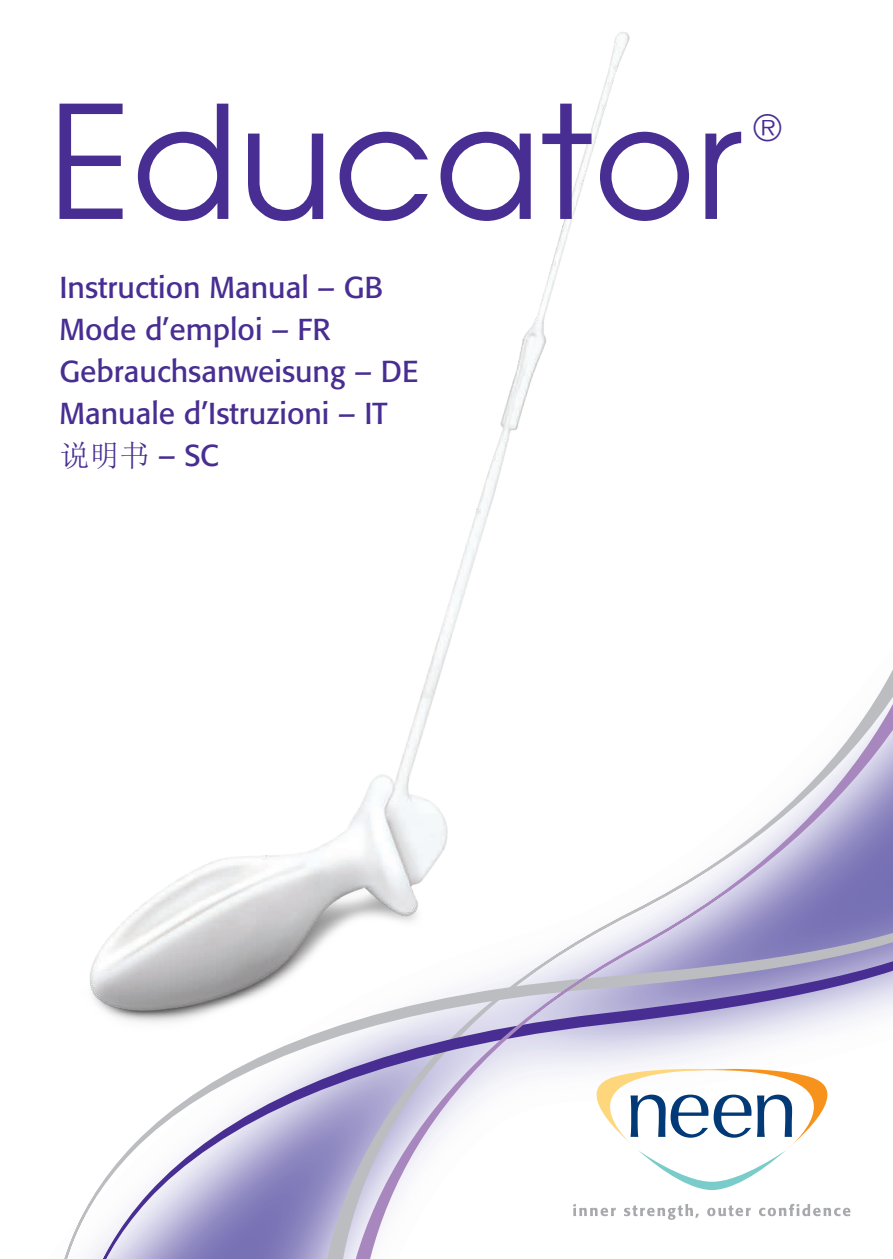
<style>
.page{position:relative;width:893px;height:1259px;background:#fff}
.page>*{position:absolute;margin:0;border:0;box-sizing:border-box;transform-origin:0 0}
.t1{font:156px "Avant Garde";color:#482e92}
.t2{font:36px "Avant Garde";color:#482e92}
.t3{font:30px/42px "Formata";color:#482e92}
.t4{font:30px "Sim Sun";color:#482e92}
.s1{font-family:"Formata"}
</style>
<div class="page">
<svg style="left:75px;top:1037px;width:261px;height:222px"></svg>
<svg style="left:340px;top:669px;width:553px;height:590px"></svg>
<svg style="left:530px;top:1061px;width:363px;height:129px"></svg>
<svg style="left:573px;top:1204px;width:43px;height:12px"></svg>
<svg style="left:624px;top:1203px;width:75px;height:16px"></svg>
<svg style="left:707px;top:1205px;width:44px;height:11px"></svg>
<svg style="left:759px;top:1203px;width:91px;height:13px"></svg>
<img style="left:89px;top:32px;width:559px;height:1005px">
<h1 class="t1" style="left:48px;top:65px;width:696px">Educator</h1>
<p class="t2" style="left:754px;top:105px;width:28px">®</p>
<p class="t3" style="left:60px;top:266px;width:360px">Instruction Manual – GB<br>Mode d’emploi – FR<br>Gebrauchsanweisung – DE<br>Manuale d’Istruzioni – IT</p>
<p class="t4" style="left:60px;top:440px;width:161px">说明书 <span class="s1">– SC</span></p>
</div>
